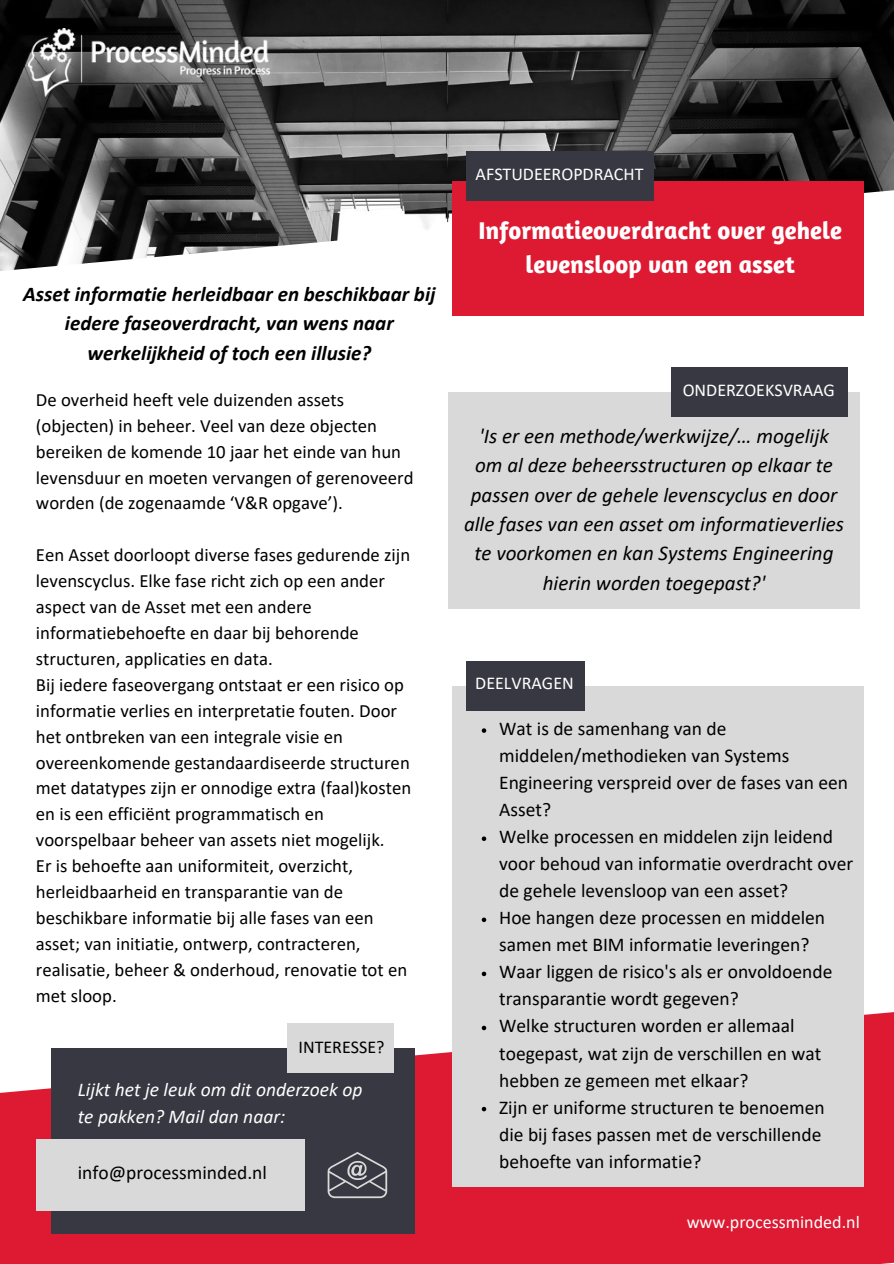
<style>
.page{position:relative;width:894px;height:1264px;background:#fff}
.page>*{position:absolute;margin:0;border:0;box-sizing:border-box;transform-origin:0 0}
.t1{font:700 24.75px/33.8px "Amaranth";color:#fff;text-align:center}
.t2{font:italic 21px/29.2px "Calibri";color:#000;text-align:center}
.t3{font:italic 700 21px/29.2px "Calibri";color:#000;text-align:center}
.t4{font:19.5px/27px "Calibri";color:#000}
.t5{font:italic 19.5px/27px "Calibri";color:#fff}
.t6{font:18.75px/26px "Calibri";color:#000}
.t7{font:18px "Calibri";color:#fff}
.t8{font:18px "Calibri";color:#000}
</style>
<div class="page">
<img style="left:0;top:0;width:893px;height:184px">
<svg style="left:0;top:184px;width:893px;height:212px"></svg>
<div style="left:452px;top:181px;width:411px;height:134px;background:#dd1a32"></div>
<div style="left:466px;top:151px;width:187px;height:49px;background:#383842"></div>
<div style="left:448px;top:392px;width:411px;height:217px;background:#d9d9d9"></div>
<svg style="left:0;top:1006px;width:893px;height:257px;fill:#dd1a32"></svg>
<div style="left:452px;top:686px;width:411px;height:499px;background:#d9d9d9"></div>
<div style="left:671px;top:368px;width:176px;height:49px;background:#383842"></div>
<div style="left:465px;top:661px;width:119px;height:49px;background:#383842"></div>
<div style="left:51px;top:1048px;width:363px;height:185px;background:#383842"></div>
<div style="left:287px;top:1023px;width:106px;height:49px;background:#d9d9d9"></div>
<div style="left:36px;top:1139px;width:268px;height:72px;background:#d9d9d9"></div>
<img style="left:29px;top:29px;width:241px;height:68px">
<svg style="left:327px;top:1152px;width:60px;height:46px"></svg>
<svg style="left:481px;top:728px;width:5px;height:4px"></svg>
<svg style="left:481px;top:836px;width:5px;height:5px"></svg>
<svg style="left:481px;top:917px;width:5px;height:5px"></svg>
<svg style="left:481px;top:971px;width:5px;height:5px"></svg>
<svg style="left:481px;top:1025px;width:5px;height:5px"></svg>
<svg style="left:481px;top:1106px;width:5px;height:5px"></svg>
<p class="t3" style="left:23px;top:281px;width:414px">Asset informatie herleidbaar en beschikbaar bij iedere faseoverdracht, van wens naar werkelijkheid of toch een illusie?</p>
<p class="t6" style="left:36px;top:388px;width:379px">De overheid heeft vele duizenden assets (objecten) in beheer. Veel van deze objecten bereiken de komende 10 jaar het einde van hun levensduur en moeten vervangen of gerenoveerd worden (de zogenaamde ‘V&amp;R opgave’).</p>
<p class="t6" style="left:36px;top:543px;width:375px">Een Asset doorloopt diverse fases gedurende zijn levenscyclus. Elke fase richt zich op een ander aspect van de Asset met een andere informatiebehoefte en daar bij behorende structuren, applicaties en data.</p>
<p class="t6" style="left:36px;top:673px;width:376px">Bij iedere faseovergang ontstaat er een risico op informatie verlies en interpretatie fouten. Door het ontbreken van een integrale visie en overeenkomende gestandaardiseerde structuren met datatypes zijn er onnodige extra (faal)kosten en is een efficiënt programmatisch en voorspelbaar beheer van assets niet mogelijk.</p>
<p class="t6" style="left:36px;top:854px;width:373px">Er is behoefte aan uniformiteit, overzicht, herleidbaarheid en transparantie van de beschikbare informatie bij alle fases van een asset; van initiatie, ontwerp, contracteren, realisatie, beheer &amp; onderhoud, renovatie tot en met sloop.</p>
<p class="t8" style="left:298px;top:1039px;width:87px">INTERESSE?</p>
<p class="t5" style="left:78px;top:1077px;width:286px">Lijkt het je leuk om dit onderzoek op te pakken? Mail dan naar:</p>
<p class="t4" style="left:78px;top:1160px;width:191px">info@processminded.nl</p>
<p class="t7" style="left:475px;top:167px;width:169px">AFSTUDEEROPDRACHT</p>
<p class="t1" style="left:478px;top:213px;width:365px">Informatieoverdracht over gehele levensloop van een asset</p>
<p class="t7" style="left:682px;top:383px;width:154px">ONDERZOEKSVRAAG</p>
<p class="t2" style="left:464px;top:423px;width:381px">'Is er een methode/werkwijze/… mogelijk om al deze beheersstructuren op elkaar te passen over de gehele levenscyclus en door alle fases van een asset om informatieverlies te voorkomen en kan Systems Engineering hierin worden toegepast?'</p>
<p class="t7" style="left:475px;top:675px;width:100px">DEELVRAGEN</p>
<p class="t4" style="left:499px;top:716px;width:350px">Wat is de samenhang van de middelen/methodieken van Systems<br>Engineering verspreid over de fases van een<br>Asset?</p>
<p class="t4" style="left:499px;top:824px;width:355px">Welke processen en middelen zijn leidend voor behoud van informatie overdracht over de gehele levensloop van een asset?</p>
<p class="t4" style="left:499px;top:906px;width:327px">Hoe hangen deze processen en middelen samen met BIM informatie leveringen?</p>
<p class="t4" style="left:499px;top:960px;width:334px">Waar liggen de risico's als er onvoldoende transparantie wordt gegeven?</p>
<p class="t4" style="left:499px;top:1014px;width:324px">Welke structuren worden er allemaal toegepast, wat zijn de verschillen en wat hebben ze gemeen met elkaar?</p>
<p class="t4" style="left:499px;top:1095px;width:327px">Zijn er uniforme structuren te benoemen die bij fases passen met de verschillende behoefte van informatie?</p>
<p class="t7" style="left:686px;top:1213px;width:174px">www.processminded.nl</p>
</div>
